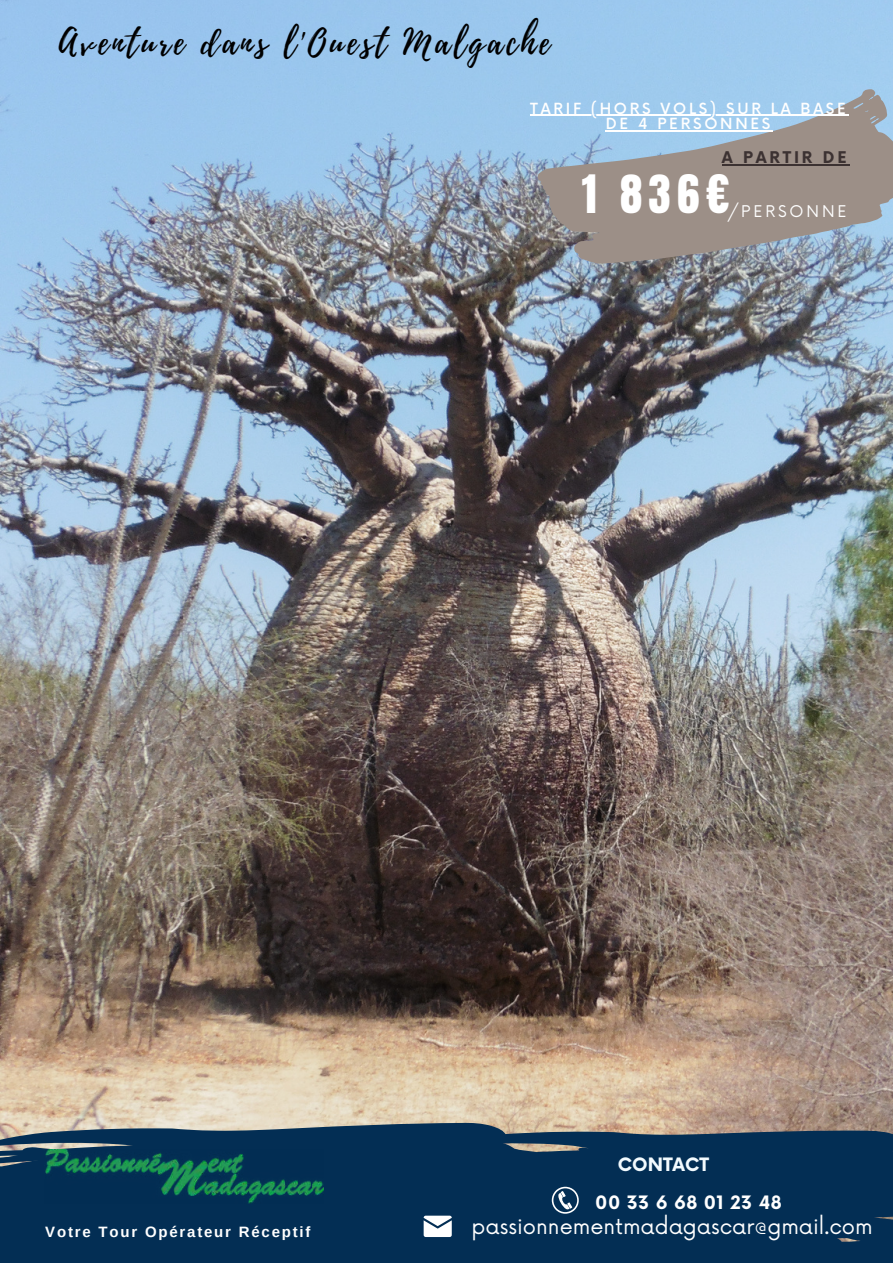
<style>
.page{position:relative;width:893px;height:1264px;background:#fff}
.page>*{position:absolute;margin:0;border:0;box-sizing:border-box;transform-origin:0 0}
.t1{font:45px "Anton";color:#fff}
.t2{font:34.5px "Playlist Script";letter-spacing:.1em;color:#000}
.t3{font:21px "Now";color:#fff}
.t4{font:700 18px "Now";letter-spacing:.025em;color:#fff}
.t5{font:700 18px "Now";color:#f3fbff}
.t6{font:700 15.75px "Now";letter-spacing:.18em;color:#3c3232}
.t7{font:15.75px "Now";letter-spacing:.18em;color:#fff}
.t8{font:500 15px/15.8px "Now";letter-spacing:.18em;color:#fff;text-align:center}
.t9{font:700 15px "Arimo";letter-spacing:.12em;color:#fff}
</style>
<div class="page">
<img style="left:0;top:0;width:892px;height:1130px">
<div style="left:637px;top:1130px;width:255px;height:132px;background:#032e54"></div>
<div style="left:637px;top:1157px;width:29px;height:105px;background:#032e54"></div>
<svg style="left:0;top:1122px;width:637px;height:140px;background:#143a5b"></svg>
<svg style="left:571px;top:1230px;width:8px;height:3px"></svg>
<img style="left:44px;top:1149px;width:279px;height:54px">
<svg style="left:551px;top:1186px;width:27px;height:27px"></svg>
<svg style="left:423px;top:1215px;width:28px;height:21px"></svg>
<svg style="left:537px;top:89px;width:355px;height:174px;background:#9ba2a9"></svg>
<hr style="left:530px;top:115px;width:318px;height:1px;background:#fff">
<hr style="left:605px;top:130px;width:168px;height:2px;background:#fff">
<hr style="left:721px;top:164px;width:128px;height:2px;background:#3c3232">
<h2 class="t2" style="left:59px;top:17px;width:492px">Aventure dans l'Ouest Malgache</h2>
<p class="t8" style="left:530px;top:99px;width:317px">TARIF (HORS VOLS) SUR LA BASE<br>DE 4 PERSONNES</p>
<p class="t6" style="left:721px;top:146px;width:126px">A PARTIR DE</p>
<p class="t7" style="left:727px;top:199px;width:120px">/PERSONNE</p>
<h1 class="t1" style="left:582px;top:171px;width:149px">1 836€</h1>
<p class="t5" style="left:617px;top:1150px;width:93px">CONTACT</p>
<p class="t9" style="left:45px;top:1220px;width:267px">Votre Tour Opérateur Réceptif</p>
<p class="t4" style="left:595px;top:1188px;width:188px">00 33 6 68 01 23 48</p>
<h3 class="t3" style="left:471px;top:1209px;width:403px">passionnementmadagascar@gmail.com</h3>
</div>
